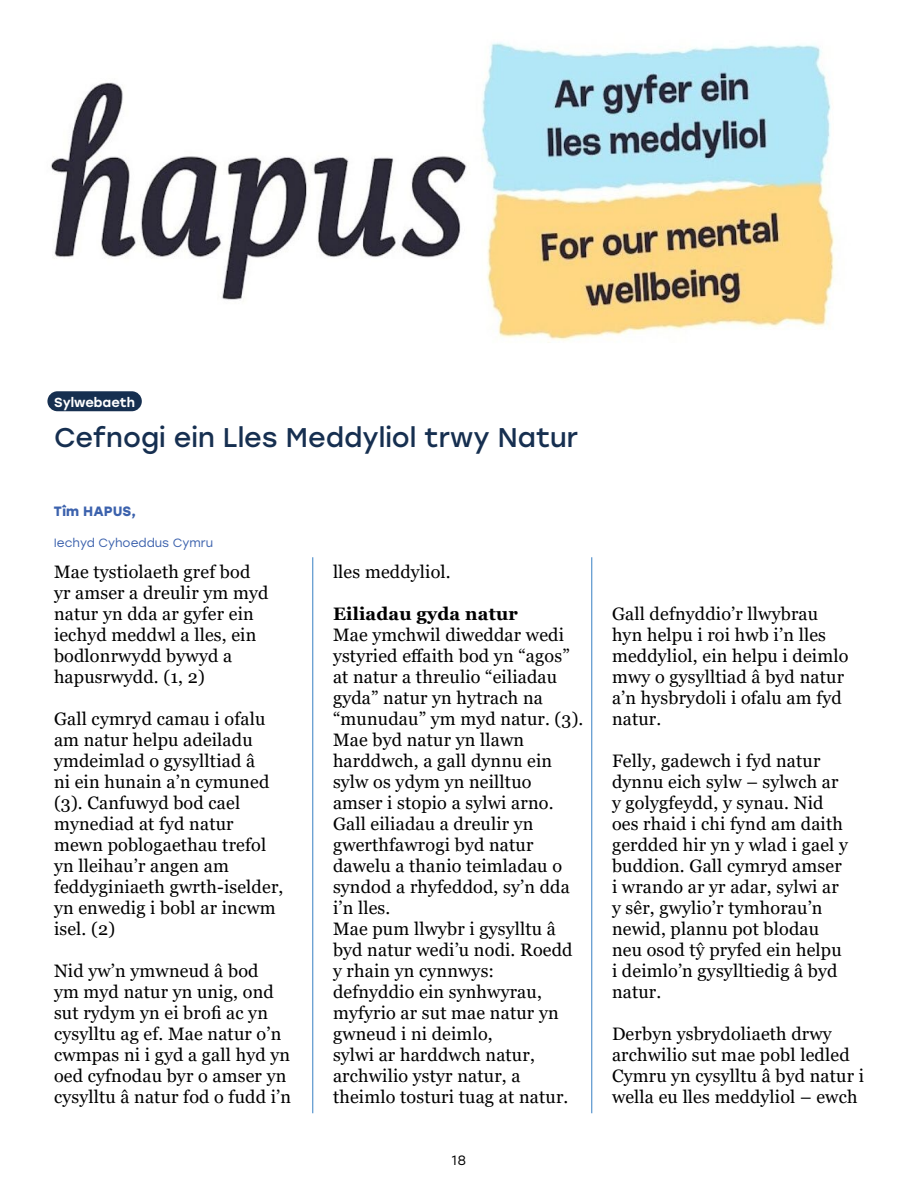
<style>
.page{position:relative;width:918px;height:1188px;background:#fff}
.page>*{position:absolute;margin:0;border:0;box-sizing:border-box;transform-origin:0 0}
.t1{font:27px "Stolzl";color:#162f50}
.t2{font:18px/21px "Georgia";letter-spacing:.01em;color:#000}
.t3{font:700 18px "Georgia";letter-spacing:.01em;color:#000}
.t4{font:700 13.5px "Stolzl";color:#3c62ad}
.t5{font:13.5px "Stolzl";color:#000}
.t6{font:500 13.05px "Stolzl";color:#fff}
.t7{font:12px "Stolzl";color:#3c62ad}
</style>
<div class="page">
<hr style="left:312px;top:557px;width:1px;height:556px;background:#4d8dca">
<hr style="left:591px;top:557px;width:1px;height:556px;background:#4d8dca">
<img style="left:51px;top:42px;width:784px;height:301px">
<div style="left:47px;top:391px;width:95px;height:20px;background:#162f50;border-radius:10px"></div>
<p class="t6" style="left:54px;top:393px;width:82px">Sylwebaeth</p>
<h1 class="t1" style="left:54px;top:419px;width:525px">Cefnogi ein Lles Meddyliol trwy Natur</h1>
<p class="t4" style="left:54px;top:502px;width:84px">Tîm HAPUS,</p>
<p class="t7" style="left:54px;top:534px;width:161px">Iechyd Cyhoeddus Cymru</p>
<p class="t2" style="left:54px;top:561px;width:216px">Mae tystiolaeth gref bod yr amser a dreulir ym myd natur yn dda ar gyfer ein iechyd meddwl a lles, ein bodlonrwydd bywyd a hapusrwydd. (1, 2)</p>
<p class="t2" style="left:54px;top:708px;width:231px">Gall cymryd camau i ofalu am natur helpu adeiladu ymdeimlad o gysylltiad â<br>ni ein hunain a’n cymuned (3). Canfuwyd bod cael mynediad at fyd natur mewn poblogaethau trefol yn lleihau’r angen am feddyginiaeth gwrth-iselder, yn enwedig i bobl ar incwm isel. (2)</p>
<p class="t2" style="left:54px;top:960px;width:239px">Nid yw’n ymwneud â bod<br>ym myd natur yn unig, ond sut rydym yn ei brofi ac yn cysylltu ag ef. Mae natur o’n cwmpas ni i gyd a gall hyd yn oed cyfnodau byr o amser yn cysylltu â natur fod o fudd i’n</p>
<p class="t2" style="left:333px;top:561px;width:119px">lles meddyliol.</p>
<p class="t3" style="left:333px;top:602px;width:186px">Eiliadau gyda natur</p>
<p class="t2" style="left:333px;top:624px;width:252px">Mae ymchwil diweddar wedi ystyried effaith bod yn “agos” at natur a threulio “eiliadau gyda” natur yn hytrach na “munudau” ym myd natur. (3).<br>Mae byd natur yn llawn harddwch, a gall dynnu ein sylw os ydym yn neilltuo amser i stopio a sylwi arno.<br>Gall eiliadau a dreulir yn gwerthfawrogi byd natur dawelu a thanio teimladau o syndod a rhyfeddod, sy’n dda i’n lles.<br>Mae pum llwybr i gysylltu â byd natur wedi’u nodi. Roedd y rhain yn cynnwys:<br>defnyddio ein synhwyrau, myfyrio ar sut mae natur yn gwneud i ni deimlo,<br>sylwi ar harddwch natur, archwilio ystyr natur, a theimlo tosturi tuag at natur.</p>
<p class="t5" style="left:452px;top:1150px;width:16px">18</p>
<p class="t2" style="left:612px;top:604px;width:238px">Gall defnyddio’r llwybrau hyn helpu i roi hwb i’n lles meddyliol, ein helpu i deimlo mwy o gysylltiad â byd natur a’n hysbrydoli i ofalu am fyd natur.</p>
<p class="t2" style="left:612px;top:751px;width:238px">Felly, gadewch i fyd natur dynnu eich sylw – sylwch ar y golygfeydd, y synau. Nid oes rhaid i chi fynd am daith gerdded hir yn y wlad i gael y buddion. Gall cymryd amser i wrando ar yr adar, sylwi ar y sêr, gwylio’r tymhorau’n newid, plannu pot blodau neu osod tŷ pryfed ein helpu i deimlo’n gysylltiedig â byd natur.</p>
<p class="t2" style="left:612px;top:1024px;width:253px">Derbyn ysbrydoliaeth drwy archwilio sut mae pobl ledled<br>Cymru yn cysylltu â byd natur i wella eu lles meddyliol – ewch</p>
</div>
